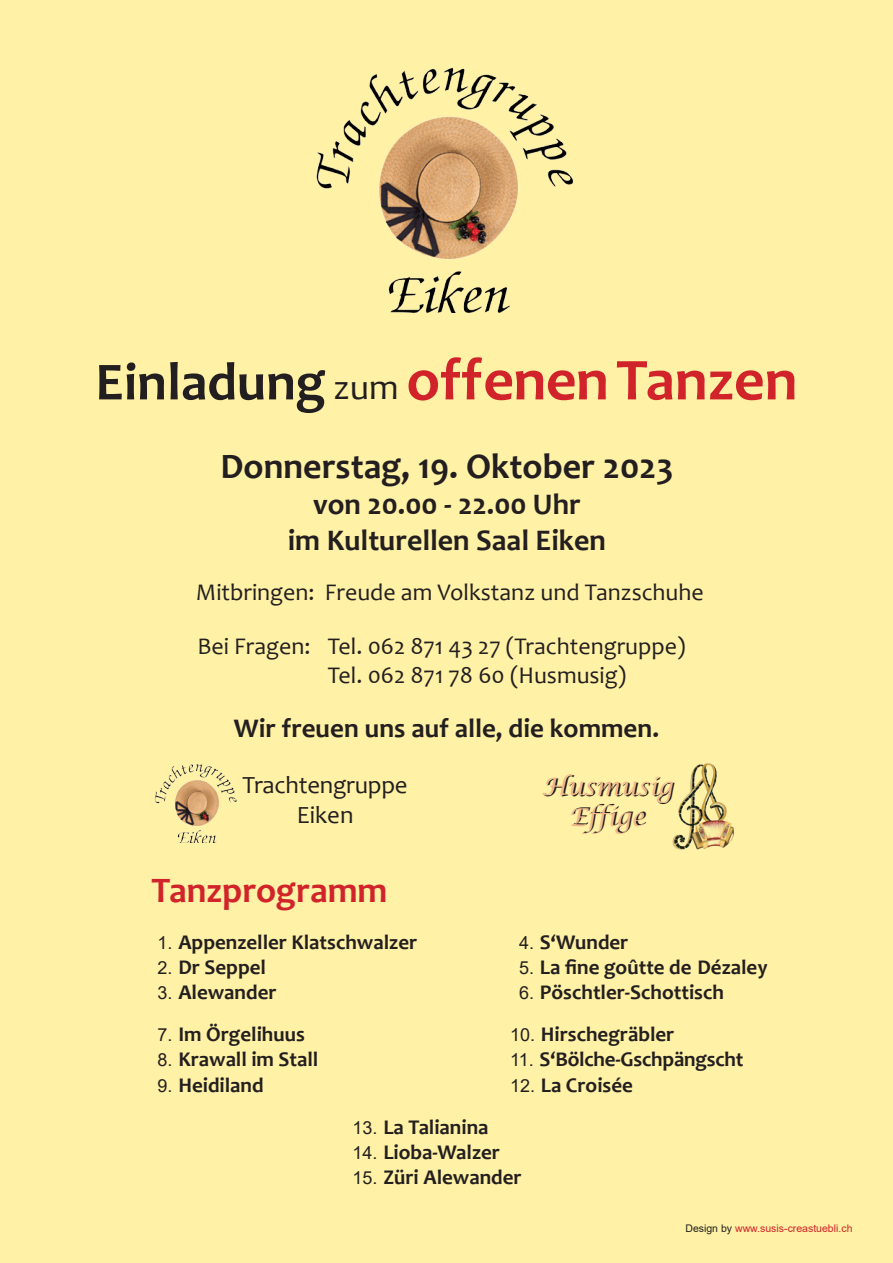
<style>
.page{position:relative;width:893px;height:1263px;background:#fff1a5}
.page>*{position:absolute;margin:0;border:0;box-sizing:border-box;transform-origin:0 0}
.t1{font:700 60px "Candara";letter-spacing:-.005em;color:#d1232a}
.t2{font:700 36px "Candara";color:#231f20}
.t3{font:700 36px "Candara";color:#d1232a}
.t4{font:700 30px "Candara";color:#231f20}
.t5{font:700 27px "Candara";color:#231f20}
.t6{font:24.75px "Candara";letter-spacing:-.01em;color:#231f20}
.t7{font:italic 24.45px "Lucida Calligraphy";color:#231f20}
.t8{font:24px "Candara";color:#231f20}
.t9{font:700 21px "Candara";color:#231f20}
.t10{font:10.5px "Arial";color:#d1232a}
.s1{font-size:54px;color:#231f20}
.s2{font-weight:400;font-size:36px;color:#231f20}
.s3{font-family:"Arial";font-weight:400;font-size:18px}
.s4{color:#231f20}
</style>
<div class="page">
<img style="left:316px;top:67px;width:258px;height:245px">
<img style="left:154px;top:764px;width:83px;height:78px">
<img style="left:672px;top:763px;width:63px;height:87px">
<p class="t1" style="left:95px;top:342px;width:704px"><span class="s1">Einladung</span> <span class="s2">zum</span> offenenTanzen</p>
<p class="t2" style="left:220px;top:444px;width:455px">Donnerstag, 19. Oktober 2023</p>
<p class="t4" style="left:313px;top:485px;width:269px">von 20.00 - 22.00 Uhr</p>
<p class="t4" style="left:288px;top:521px;width:320px">im Kulturellen Saal Eiken</p>
<p class="t8" style="left:196px;top:578px;width:509px">Mitbringen: Freude am Volkstanz und Tanzschuhe</p>
<p class="t8" style="left:197px;top:632px;width:490px">Bei Fragen: Tel. 062 871 43 27 (Trachtengruppe)</p>
<p class="t8" style="left:328px;top:660px;width:300px">Tel. 062 871 78 60 (Husmusig)</p>
<p class="t5" style="left:234px;top:712px;width:427px">Wir freuen uns auf alle, die kommen.</p>
<p class="t6" style="left:243px;top:769px;width:166px">Trachtengruppe</p>
<p class="t6" style="left:297px;top:799px;width:58px">Eiken</p>
<p class="t7" style="left:543px;top:772px;width:133px">Husmusig</p>
<p class="t7" style="left:570px;top:802px;width:77px">Effige</p>
<p class="t3" style="left:152px;top:868px;width:238px">Tanzprogramm</p>
<p class="t9" style="left:158px;top:929px;width:261px"><span class="s3">1.</span> Appenzeller Klatschwalzer</p>
<p class="t9" style="left:519px;top:929px;width:111px"><span class="s3">4.</span> S‘Wunder</p>
<p class="t9" style="left:158px;top:954px;width:110px"><span class="s3">2.</span> Dr Seppel</p>
<p class="t9" style="left:519px;top:954px;width:250px"><span class="s3">5.</span> La fine goûtte de Dézaley</p>
<p class="t9" style="left:158px;top:979px;width:121px"><span class="s3">3.</span> Alewander</p>
<p class="t9" style="left:519px;top:979px;width:206px"><span class="s3">6.</span> Pöschtler-Schottisch</p>
<p class="t9" style="left:158px;top:1021px;width:149px"><span class="s3">7.</span> Im Örgelihuus</p>
<p class="t9" style="left:510px;top:1021px;width:166px"><span class="s3">10.</span> Hirschegräbler</p>
<p class="t9" style="left:158px;top:1046px;width:162px"><span class="s3">8.</span> Krawall im Stall</p>
<p class="t9" style="left:510px;top:1046px;width:235px"><span class="s3">11.</span> S‘Bölche-Gschpängscht</p>
<p class="t9" style="left:158px;top:1072px;width:108px"><span class="s3">9.</span> Heidiland</p>
<p class="t9" style="left:510px;top:1072px;width:124px"><span class="s3">12.</span> La Croisée</p>
<p class="t9" style="left:352px;top:1114px;width:138px"><span class="s3">13.</span> La Talianina</p>
<p class="t9" style="left:352px;top:1139px;width:149px"><span class="s3">14.</span> Lioba-Walzer</p>
<p class="t9" style="left:352px;top:1164px;width:171px"><span class="s3">15.</span> Züri Alewander</p>
<p class="t10" style="left:685px;top:1221px;width:169px"><span class="s4">Design by</span> www.susis-creastuebli.ch</p>
</div>
